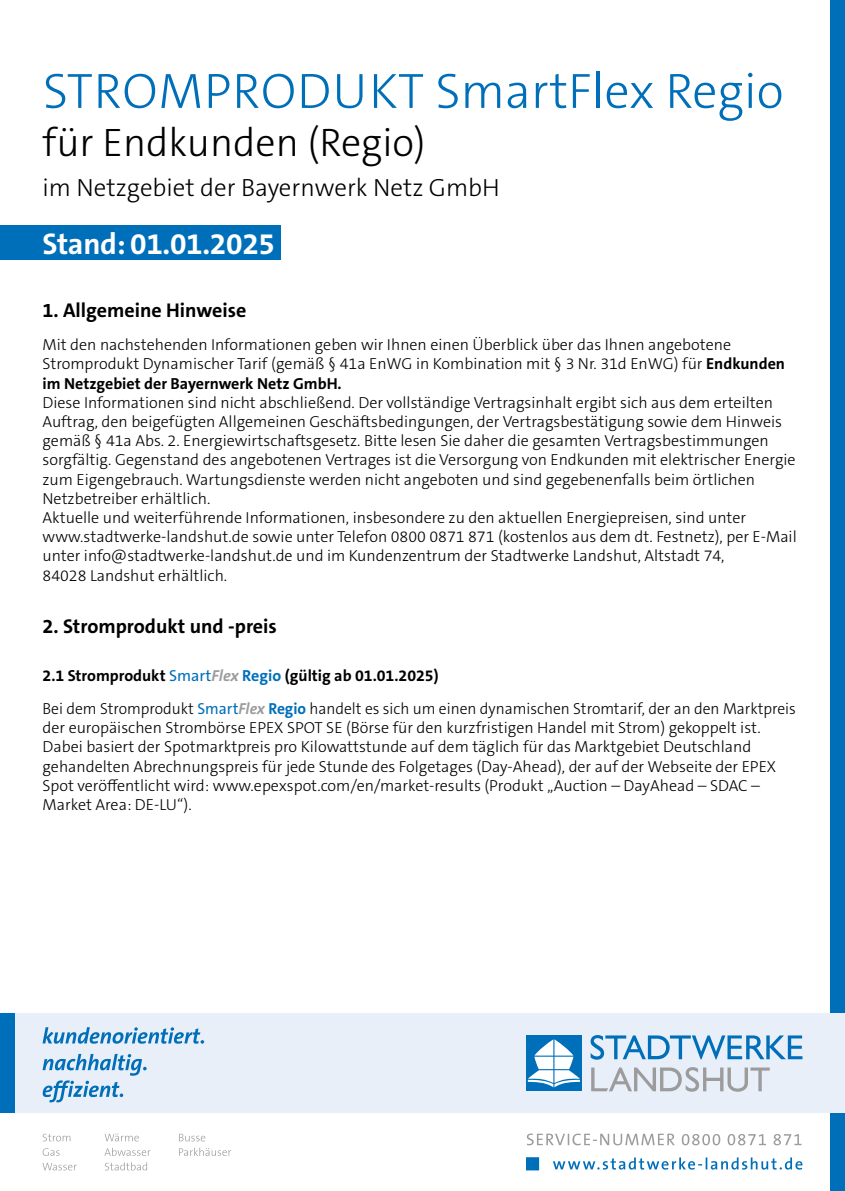
<style>
.page{position:relative;width:845px;height:1191px;background:#fff}
.page>*{position:absolute;margin:0;border:0;box-sizing:border-box;transform-origin:0 0}
.t1{font:300 50px "The Sans C5";color:#006fba}
.t2{font:300 40px "The Sans C5";color:#000}
.t3{font:700 30px "The Sans C5";letter-spacing:-.01em;color:#fff}
.t4{font:300 25px "The Sans C5";color:#000}
.t5{font:700 20px "The Sans C5";color:#000}
.t6{font:300 16px/19.2px "The Sans C5";color:#000}
.s1{font-weight:700}
.s2{font-weight:400;color:#006fba}
.s3{font-weight:700;font-style:italic;color:#9c9c9d}
.s4{font-weight:700;color:#006fba}
</style>
<div class="page">
<div style="left:831px;top:0;width:14px;height:1191px;background:#006fba"></div>
<svg style="left:43px;top:1163px;width:34px;height:7px"></svg>
<svg style="left:43px;top:1148px;width:17px;height:7px"></svg>
<svg style="left:43px;top:1133px;width:27px;height:8px"></svg>
<svg style="left:179px;top:1147px;width:52px;height:8px"></svg>
<svg style="left:179px;top:1133px;width:26px;height:8px"></svg>
<svg style="left:105px;top:1162px;width:42px;height:8px"></svg>
<svg style="left:104px;top:1147px;width:46px;height:8px"></svg>
<svg style="left:105px;top:1133px;width:34px;height:8px"></svg>
<svg style="left:526px;top:1157px;width:276px;height:13px"></svg>
<svg style="left:527px;top:1133px;width:274px;height:12px"></svg>
<div style="left:0;top:1013px;width:845px;height:100px;background:#e9eff9"></div>
<div style="left:526px;top:1035px;width:56px;height:56px;background:#006fba"></div>
<svg style="left:528px;top:1039px;width:52px;height:48px"></svg>
<svg style="left:590px;top:1035px;width:212px;height:24px"></svg>
<svg style="left:591px;top:1067px;width:178px;height:24px"></svg>
<svg style="left:43px;top:1054px;width:104px;height:48px"></svg>
<svg style="left:43px;top:1027px;width:161px;height:16px"></svg>
<div style="left:0;top:1013px;width:14px;height:100px;background:#006fba"></div>
<div style="left:0;top:225px;width:281px;height:34px;background:#006fba"></div>
<p class="t1" style="left:43px;top:59px;width:742px">STROMPRODUKT SmartFlex Regio</p>
<p class="t2" style="left:43px;top:117px;width:384px">für Endkunden (Regio)</p>
<p class="t4" style="left:43px;top:171px;width:459px">im Netzgebiet der Bayernwerk Netz GmbH</p>
<p class="t3" style="left:43px;top:224px;width:234px">Stand: 01.01.2025</p>
<p class="t5" style="left:43px;top:297px;width:205px">1. Allgemeine Hinweise</p>
<p class="t6" style="left:43px;top:335px;width:756px">Mit den nachstehenden Informationen geben wir Ihnen einen Überblick über das Ihnen angebotene Stromprodukt Dynamischer Tarif (gemäß § 41a EnWG in Kombination mit § 3 Nr. 31d EnWG) für <span class="s1">Endkunden im Netzgebiet der Bayernwerk Netz GmbH.<br></span>Diese Informationen sind nicht abschließend. Der vollständige Vertragsinhalt ergibt sich aus dem erteilten Auftrag, den beigefügten Allgemeinen Geschäftsbedingungen, der Vertragsbestätigung sowie dem Hinweis gemäß § 41a Abs. 2. Energiewirtschaftsgesetz. Bitte lesen Sie daher die gesamten Vertragsbestimmungen sorgfältig. Gegenstand des angebotenen Vertrages ist die Versorgung von Endkunden mit elektrischer Energie zum Eigengebrauch. Wartungsdienste werden nicht angeboten und sind gegebenenfalls beim örtlichen Netzbetreiber erhältlich.<br>Aktuelle und weiterführende Informationen, insbesondere zu den aktuellen Energiepreisen, sind unter www.stadtwerke-landshut.de sowie unter Telefon 0800 0871 871 (kostenlos aus dem dt. Festnetz), per E-Mail unter info@stadtwerke-landshut.de und im Kundenzentrum der Stadtwerke Landshut, Altstadt 74,<br>84028 Landshut erhältlich.</p>
<p class="t5" style="left:43px;top:613px;width:236px">2. Stromprodukt und -preis</p>
<p class="t6" style="left:43px;top:658px;width:755px;line-height:33.4px"><span class="s1">2.1 Stromprodukt</span> <span class="s2">Smart</span><span class="s3">Flex</span> <span class="s4">Regio</span> <span class="s1">(gültig ab 01.01.2025)<br></span>Bei dem Stromprodukt <span class="s2">Smart</span><span class="s3">Flex</span> <span class="s4">Regio</span> handelt es sich um einen dynamischen Stromtarif, der an den Marktpreis</p>
<p class="t6" style="left:43px;top:718px;width:735px">der europäischen Strombörse EPEX SPOT SE (Börse für den kurzfristigen Handel mit Strom) gekoppelt ist.<br>Dabei basiert der Spotmarktpreis pro Kilowattstunde auf dem täglich für das Marktgebiet Deutschland gehandelten Abrechnungspreis für jede Stunde des Folgetages (Day-Ahead), der auf der Webseite der EPEX Spot veröffentlicht wird: www.epexspot.com/en/market-results (Produkt „Auction – DayAhead – SDAC – Market Area: DE-LU“).</p>
</div>
